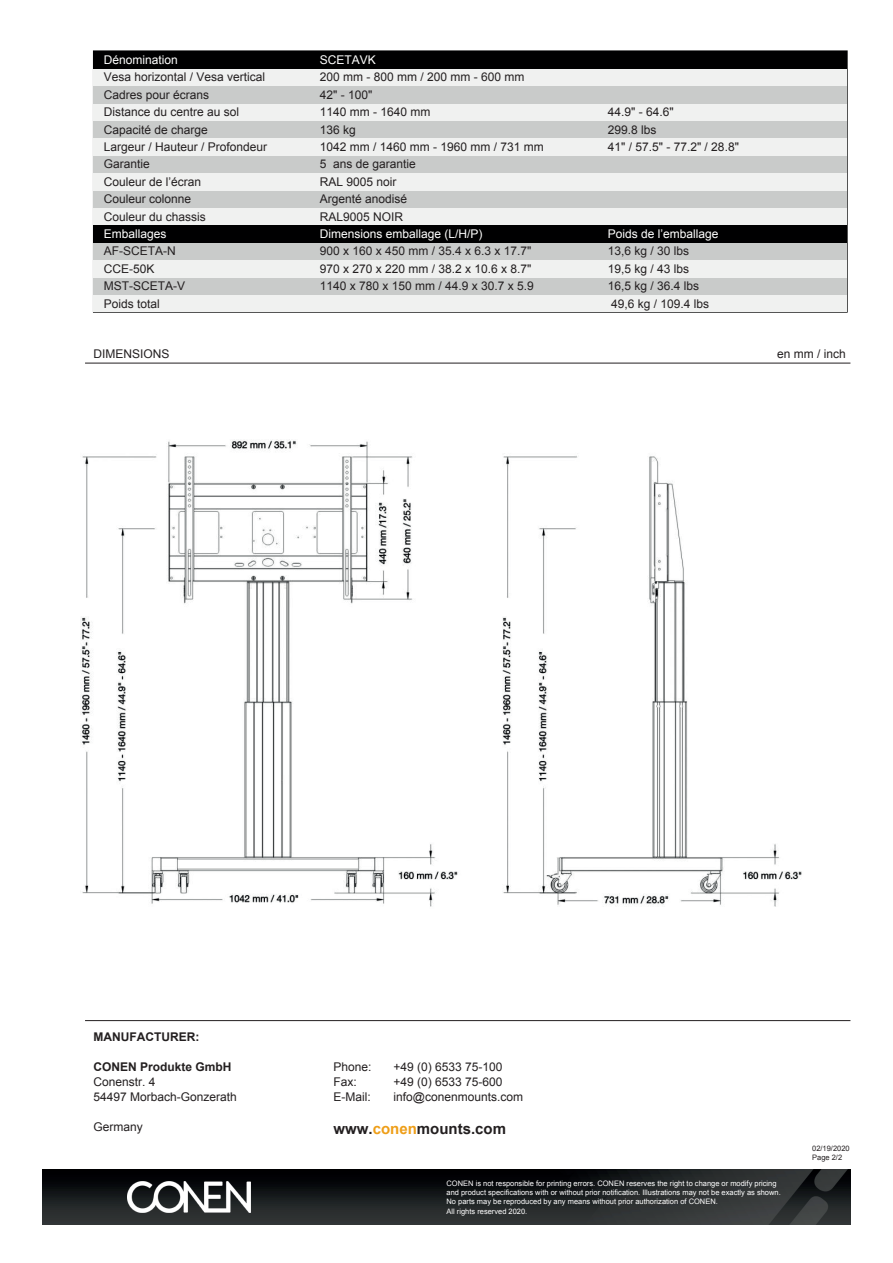
<style>
.page{position:relative;width:893px;height:1263px;background:#fff}
.page>*{position:absolute;margin:0;border:0;box-sizing:border-box;transform-origin:0 0}
.t1{font:700 15px "Arial";color:#231f20}
.t2{font:12px "Arial";color:#231f20}
.t3{font:12px "Arial";color:#fff}
.t4{font:700 12px "Arial";color:#231f20}
.t5{font:7.5px/9.3px "Arial";color:#fff}
.t6{font:7.5px "Arial";color:#231f20}
.s1{color:#ee9e18}
</style>
<div class="page">
<div style="left:598px;top:295px;width:249px;height:17px;background:#f0f1f0"></div>
<div style="left:94px;top:295px;width:504px;height:17px;background:#f0f1f0"></div>
<div style="left:598px;top:277px;width:249px;height:18px;background:#c9cbca"></div>
<div style="left:310px;top:277px;width:288px;height:18px;background:#c9cbca"></div>
<div style="left:94px;top:277px;width:216px;height:18px;background:#c9cbca"></div>
<div style="left:598px;top:260px;width:249px;height:17px;background:#f0f1f0"></div>
<div style="left:310px;top:260px;width:288px;height:17px;background:#f0f1f0"></div>
<div style="left:94px;top:260px;width:216px;height:17px;background:#f0f1f0"></div>
<div style="left:598px;top:242px;width:249px;height:18px;background:#c9cbca"></div>
<div style="left:310px;top:242px;width:288px;height:18px;background:#c9cbca"></div>
<div style="left:94px;top:242px;width:216px;height:18px;background:#c9cbca"></div>
<div style="left:598px;top:225px;width:249px;height:17px;background:#000001"></div>
<div style="left:310px;top:225px;width:288px;height:17px;background:#000001"></div>
<div style="left:94px;top:225px;width:216px;height:17px;background:#000001"></div>
<div style="left:310px;top:208px;width:537px;height:17px;background:#f0f1f0"></div>
<div style="left:94px;top:208px;width:216px;height:17px;background:#f0f1f0"></div>
<div style="left:310px;top:190px;width:537px;height:18px;background:#c9cbca"></div>
<div style="left:94px;top:190px;width:216px;height:18px;background:#c9cbca"></div>
<div style="left:310px;top:173px;width:537px;height:17px;background:#f0f1f0"></div>
<div style="left:94px;top:173px;width:216px;height:17px;background:#f0f1f0"></div>
<div style="left:310px;top:155px;width:537px;height:18px;background:#c9cbca"></div>
<div style="left:94px;top:155px;width:216px;height:18px;background:#c9cbca"></div>
<div style="left:598px;top:138px;width:249px;height:17px;background:#f0f1f0"></div>
<div style="left:310px;top:138px;width:288px;height:17px;background:#f0f1f0"></div>
<div style="left:94px;top:138px;width:216px;height:17px;background:#f0f1f0"></div>
<div style="left:598px;top:121px;width:249px;height:17px;background:#c9cbca"></div>
<div style="left:310px;top:121px;width:288px;height:17px;background:#c9cbca"></div>
<div style="left:94px;top:121px;width:216px;height:17px;background:#c9cbca"></div>
<div style="left:598px;top:103px;width:249px;height:18px;background:#f0f1f0"></div>
<div style="left:310px;top:103px;width:288px;height:18px;background:#f0f1f0"></div>
<div style="left:94px;top:103px;width:216px;height:18px;background:#f0f1f0"></div>
<div style="left:310px;top:86px;width:537px;height:17px;background:#c9cbca"></div>
<div style="left:94px;top:86px;width:216px;height:17px;background:#c9cbca"></div>
<div style="left:310px;top:68px;width:537px;height:18px;background:#f0f1f0"></div>
<div style="left:94px;top:68px;width:216px;height:18px;background:#f0f1f0"></div>
<div style="left:598px;top:51px;width:249px;height:17px;background:#000001"></div>
<div style="left:310px;top:51px;width:288px;height:17px;background:#000001"></div>
<div style="left:94px;top:51px;width:216px;height:17px;background:#000001"></div>
<hr style="left:85px;top:363px;width:765px;height:1px;background:#231f20">
<img style="left:80px;top:439px;width:722px;height:468px">
<hr style="left:85px;top:1020px;width:765px;height:1px;background:#231f20">
<img style="left:43px;top:1169px;width:807px;height:56px">
<img style="left:128px;top:1178px;width:122px;height:38px">
<p class="t3" style="left:104px;top:52px;width:76px">Dénomination</p>
<p class="t3" style="left:320px;top:52px;width:58px">SCETAVK</p>
<p class="t2" style="left:104px;top:69px;width:163px">Vesa horizontal / Vesa vertical</p>
<p class="t2" style="left:320px;top:69px;width:206px">200 mm - 800 mm / 200 mm - 600 mm</p>
<p class="t2" style="left:104px;top:87px;width:107px">Cadres pour écrans</p>
<p class="t2" style="left:320px;top:87px;width:54px">42" - 100"</p>
<p class="t2" style="left:104px;top:104px;width:137px">Distance du centre au sol</p>
<p class="t2" style="left:320px;top:104px;width:112px">1140 mm - 1640 mm</p>
<p class="t2" style="left:608px;top:104px;width:67px">44.9" - 64.6"</p>
<p class="t2" style="left:104px;top:121px;width:106px">Capacité de charge</p>
<p class="t2" style="left:320px;top:121px;width:38px">136 kg</p>
<p class="t2" style="left:608px;top:121px;width:50px">299.8 lbs</p>
<p class="t2" style="left:104px;top:139px;width:165px">Largeur / Hauteur / Profondeur</p>
<p class="t2" style="left:320px;top:139px;width:226px">1042 mm / 1460 mm - 1960 mm / 731 mm</p>
<p class="t2" style="left:608px;top:139px;width:133px">41" / 57.5" - 77.2" / 28.8"</p>
<p class="t2" style="left:104px;top:156px;width:48px">Garantie</p>
<p class="t2" style="left:320px;top:156px;width:98px">5 ans de garantie</p>
<p class="t2" style="left:104px;top:174px;width:99px">Couleur de l’écran</p>
<p class="t2" style="left:320px;top:174px;width:78px">RAL 9005 noir</p>
<p class="t2" style="left:104px;top:191px;width:89px">Couleur colonne</p>
<p class="t2" style="left:320px;top:191px;width:89px">Argenté anodisé</p>
<p class="t2" style="left:104px;top:208px;width:104px">Couleur du chassis</p>
<p class="t2" style="left:320px;top:208px;width:85px">RAL9005 NOIR</p>
<p class="t3" style="left:104px;top:226px;width:64px">Emballages</p>
<p class="t3" style="left:320px;top:226px;width:164px">Dimensions emballage (L/H/P)</p>
<p class="t3" style="left:608px;top:226px;width:112px">Poids de l’emballage</p>
<p class="t2" style="left:104px;top:243px;width:73px">AF-SCETA-N</p>
<p class="t2" style="left:320px;top:243px;width:213px">900 x 160 x 450 mm / 35.4 x 6.3 x 17.7"</p>
<p class="t2" style="left:608px;top:243px;width:83px">13,6 kg / 30 lbs</p>
<p class="t2" style="left:104px;top:261px;width:52px">CCE-50K</p>
<p class="t2" style="left:320px;top:261px;width:213px">970 x 270 x 220 mm / 38.2 x 10.6 x 8.7"</p>
<p class="t2" style="left:608px;top:261px;width:83px">19,5 kg / 43 lbs</p>
<p class="t2" style="left:104px;top:278px;width:83px">MST-SCETA-V</p>
<p class="t2" style="left:320px;top:278px;width:216px">1140 x 780 x 150 mm / 44.9 x 30.7 x 5.9</p>
<p class="t2" style="left:608px;top:278px;width:93px">16,5 kg / 36.4 lbs</p>
<p class="t2" style="left:104px;top:295px;width:58px">Poids total</p>
<p class="t2" style="left:611px;top:295px;width:100px">49,6 kg / 109.4 lbs</p>
<p class="t2" style="left:94px;top:346px;width:78px">DIMENSIONS</p>
<p class="t2" style="left:777px;top:346px;width:70px">en mm / inch</p>
<p class="t4" style="left:94px;top:1029px;width:107px">MANUFACTURER:</p>
<p class="t4" style="left:94px;top:1059px;width:140px">CONEN Produkte GmbH</p>
<p class="t2" style="left:334px;top:1059px;width:40px">Phone:</p>
<p class="t2" style="left:394px;top:1059px;width:111px">+49 (0) 6533 75-100</p>
<p class="t2" style="left:94px;top:1074px;width:64px">Conenstr. 4</p>
<p class="t2" style="left:334px;top:1074px;width:25px">Fax:</p>
<p class="t2" style="left:394px;top:1074px;width:111px">+49 (0) 6533 75-600</p>
<p class="t2" style="left:94px;top:1089px;width:145px">54497 Morbach-Gonzerath</p>
<p class="t2" style="left:334px;top:1089px;width:39px">E-Mail:</p>
<p class="t2" style="left:394px;top:1089px;width:131px">info@conenmounts.com</p>
<p class="t2" style="left:94px;top:1119px;width:51px">Germany</p>
<p class="t1" style="left:334px;top:1119px;width:174px">www.<span class="s1">conen</span>mounts.com</p>
<p class="t5" style="left:446px;top:1178px;width:336px">CONEN is not responsible for printing errors. CONEN reserves the right to change or modify pricing and product specifications with or without prior notification. Illustrations may not be exactly as shown.<br>No parts may be reproduced by any means without prior authorization of CONEN.<br>All rights reserved 2020.</p>
<p class="t6" style="left:812px;top:1144px;width:39px">02/19/2020</p>
<p class="t6" style="left:812px;top:1152px;width:32px">Page 2/2</p>
</div>
